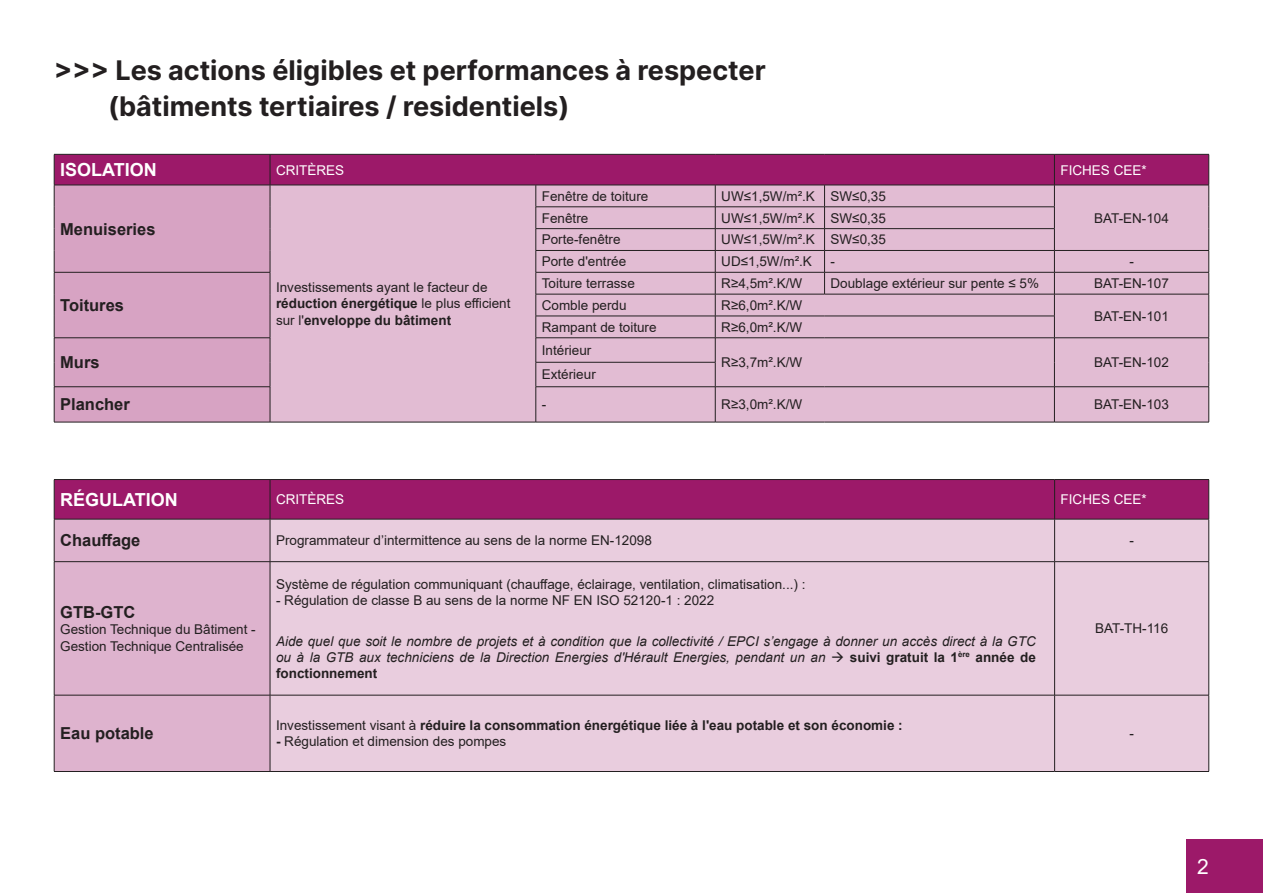
<style>
.page{position:relative;width:1263px;height:893px;background:#fff}
.page>*{position:absolute;margin:0;border:0;box-sizing:border-box;transform-origin:0 0}
.t1{font:700 27px "Inter";color:#231f20}
.t2{font:21px "Arial";color:#fff}
.t3{font:700 18px "Arial";color:#fff}
.t4{font:700 16.5px "Arial";color:#231f20}
.t5{font:13.5px/16.2px "Arial";color:#231f20}
.t6{font:italic 13.5px/16.2px "Arial";color:#231f20;text-align:justify}
.t7{font:700 13.5px "Arial";color:#231f20}
.t8{font:13.5px "Arial";color:#fff}
.s1{font-weight:700}
.s2{font-weight:700;font-style:normal}
.s3{font-weight:400}
</style>
<div class="page">
<div style="left:55px;top:387px;width:215px;height:35px;background:#d7a3c3"></div>
<div style="left:271px;top:387px;width:937px;height:35px;background:#e2bcd3"></div>
<hr style="left:54px;top:387px;width:1px;height:35px;background:#231f20">
<hr style="left:270px;top:387px;width:1px;height:35px;background:#231f20">
<hr style="left:535px;top:387px;width:1px;height:35px;background:#231f20">
<hr style="left:715px;top:387px;width:1px;height:35px;background:#231f20">
<hr style="left:1054px;top:387px;width:1px;height:35px;background:#231f20">
<hr style="left:1208px;top:387px;width:1px;height:35px;background:#231f20">
<hr style="left:54px;top:422px;width:216px;height:1px;background:#231f20">
<hr style="left:270px;top:422px;width:266px;height:1px;background:#231f20">
<hr style="left:536px;top:422px;width:179px;height:1px;background:#231f20">
<hr style="left:715px;top:422px;width:109px;height:1px;background:#231f20">
<hr style="left:824px;top:422px;width:230px;height:1px;background:#231f20">
<hr style="left:1054px;top:422px;width:155px;height:1px;background:#231f20">
<svg style="left:54px;top:154px;width:1155px;height:233px;background:#d19ebd"></svg>
<hr style="left:824px;top:272px;width:230px;height:1px;background:#231f20">
<hr style="left:1054px;top:272px;width:155px;height:1px;background:#231f20">
<div style="left:1186px;top:840px;width:77px;height:53px;background:#9c1969"></div>
<div style="left:55px;top:480px;width:1153px;height:39px;background:#9c1969"></div>
<div style="left:55px;top:520px;width:215px;height:251px;background:#deb3ce"></div>
<div style="left:271px;top:520px;width:937px;height:251px;background:#e9cdde"></div>
<hr style="left:54px;top:480px;width:1px;height:39px;background:#231f20">
<hr style="left:54px;top:479px;width:216px;height:1px;background:#231f20">
<hr style="left:270px;top:479px;width:784px;height:1px;background:#231f20">
<hr style="left:1054px;top:479px;width:155px;height:1px;background:#231f20">
<hr style="left:270px;top:480px;width:1px;height:39px;background:#231f20">
<hr style="left:1054px;top:480px;width:1px;height:39px;background:#231f20">
<hr style="left:1208px;top:480px;width:1px;height:39px;background:#231f20">
<hr style="left:54px;top:519px;width:216px;height:1px;background:#231f20">
<hr style="left:270px;top:519px;width:784px;height:1px;background:#231f20">
<hr style="left:1054px;top:519px;width:155px;height:1px;background:#231f20">
<hr style="left:54px;top:519px;width:1px;height:42px;background:#231f20">
<hr style="left:270px;top:519px;width:1px;height:42px;background:#231f20">
<hr style="left:1054px;top:519px;width:1px;height:42px;background:#231f20">
<hr style="left:1208px;top:519px;width:1px;height:42px;background:#231f20">
<hr style="left:54px;top:561px;width:216px;height:1px;background:#231f20">
<hr style="left:54px;top:562px;width:1px;height:133px;background:#231f20">
<hr style="left:270px;top:561px;width:784px;height:1px;background:#231f20">
<hr style="left:270px;top:562px;width:1px;height:133px;background:#231f20">
<hr style="left:1054px;top:561px;width:155px;height:1px;background:#231f20">
<hr style="left:1054px;top:562px;width:1px;height:133px;background:#231f20">
<hr style="left:1208px;top:562px;width:1px;height:133px;background:#231f20">
<hr style="left:54px;top:695px;width:216px;height:1px;background:#231f20">
<hr style="left:54px;top:695px;width:1px;height:76px;background:#231f20">
<hr style="left:270px;top:695px;width:784px;height:1px;background:#231f20">
<hr style="left:270px;top:695px;width:1px;height:76px;background:#231f20">
<hr style="left:1054px;top:695px;width:155px;height:1px;background:#231f20">
<hr style="left:1054px;top:695px;width:1px;height:76px;background:#231f20">
<hr style="left:1208px;top:695px;width:1px;height:76px;background:#231f20">
<hr style="left:54px;top:771px;width:216px;height:1px;background:#231f20">
<hr style="left:270px;top:771px;width:784px;height:1px;background:#231f20">
<hr style="left:1054px;top:771px;width:155px;height:1px;background:#231f20">
<p class="t1" style="left:54px;top:51px;width:713px">&gt;&gt;&gt; Les actions éligibles et performances à respecter</p>
<p class="t1" style="left:108px;top:87px;width:463px">(bâtiments tertiaires / residentiels)</p>
<p class="t3" style="left:60px;top:157px;width:98px">ISOLATION</p>
<p class="t8" style="left:276px;top:161px;width:70px">CRITÈRES</p>
<p class="t8" style="left:1060px;top:161px;width:88px">FICHES CEE*</p>
<p class="t4" style="left:60px;top:217px;width:97px">Menuiseries</p>
<p class="t4" style="left:60px;top:294px;width:65px">Toitures</p>
<p class="t4" style="left:60px;top:351px;width:41px">Murs</p>
<p class="t5" style="left:276px;top:279px;width:236px">Investissements ayant le facteur de <span class="s1">réduction énergétique</span> le plus efficient sur l'<span class="s1">enveloppe du bâtiment</span></p>
<p class="t5" style="left:542px;top:188px;width:108px">Fenêtre de toiture</p>
<p class="t5" style="left:721px;top:188px;width:95px">UW≤1,5W/m².K</p>
<p class="t5" style="left:830px;top:188px;width:57px">SW≤0,35</p>
<p class="t5" style="left:542px;top:210px;width:48px">Fenêtre</p>
<p class="t5" style="left:721px;top:210px;width:95px">UW≤1,5W/m².K</p>
<p class="t5" style="left:830px;top:210px;width:57px">SW≤0,35</p>
<p class="t5" style="left:1094px;top:210px;width:76px">BAT-EN-104</p>
<p class="t5" style="left:542px;top:232px;width:80px">Porte-fenêtre</p>
<p class="t5" style="left:721px;top:232px;width:95px">UW≤1,5W/m².K</p>
<p class="t5" style="left:830px;top:232px;width:57px">SW≤0,35</p>
<p class="t5" style="left:542px;top:253px;width:86px">Porte d'entrée</p>
<p class="t5" style="left:721px;top:253px;width:92px">UD≤1,5W/m².K</p>
<p class="t5" style="left:830px;top:253px;width:6px">-</p>
<p class="t5" style="left:1129px;top:253px;width:6px">-</p>
<p class="t5" style="left:542px;top:275px;width:95px">Toiture terrasse</p>
<p class="t5" style="left:721px;top:275px;width:82px">R≥4,5m².K/W</p>
<p class="t5" style="left:830px;top:275px;width:210px">Doublage extérieur sur pente ≤ 5%</p>
<p class="t5" style="left:1094px;top:275px;width:76px">BAT-EN-107</p>
<p class="t5" style="left:542px;top:297px;width:86px">Comble perdu</p>
<p class="t5" style="left:721px;top:297px;width:82px">R≥6,0m².K/W</p>
<p class="t5" style="left:1094px;top:308px;width:76px">BAT-EN-101</p>
<p class="t5" style="left:542px;top:319px;width:116px">Rampant de toiture</p>
<p class="t5" style="left:721px;top:319px;width:82px">R≥6,0m².K/W</p>
<p class="t5" style="left:542px;top:342px;width:51px">Intérieur</p>
<p class="t5" style="left:542px;top:366px;width:56px">Extérieur</p>
<p class="t5" style="left:721px;top:354px;width:82px">R≥3,7m².K/W</p>
<p class="t5" style="left:1094px;top:354px;width:76px">BAT-EN-102</p>
<p class="t4" style="left:60px;top:393px;width:71px">Plancher</p>
<p class="t5" style="left:542px;top:396px;width:6px">-</p>
<p class="t5" style="left:721px;top:396px;width:82px">R≥3,0m².K/W</p>
<p class="t5" style="left:1094px;top:396px;width:76px">BAT-EN-103</p>
<p class="t3" style="left:60px;top:487px;width:119px">RÉGULATION</p>
<p class="t8" style="left:276px;top:490px;width:70px">CRITÈRES</p>
<p class="t8" style="left:1060px;top:490px;width:88px">FICHES CEE*</p>
<p class="t4" style="left:60px;top:529px;width:82px">Chauffage</p>
<p class="t5" style="left:276px;top:532px;width:377px">Programmateur d’intermittence au sens de la norme EN-12098</p>
<p class="t5" style="left:1129px;top:532px;width:6px">-</p>
<p class="t4" style="left:60px;top:601px;width:77px">GTB-GTC</p>
<p class="t5" style="left:60px;top:621px;width:197px">Gestion Technique du Bâtiment -<br>Gestion Technique Centralisée</p>
<p class="t4" style="left:60px;top:722px;width:95px">Eau potable</p>
<p class="t5" style="left:276px;top:576px;width:531px">Système de régulation communiquant (chauffage, éclairage, ventilation, climatisation...) :</p>
<p class="t5" style="left:276px;top:592px;width:440px">- Régulation de classe B au sens de la norme NF EN ISO 52120-1 : 2022</p>
<p class="t6" style="left:276px;top:633px;width:761px">Aide quel que soit le nombre de projets et à condition que la collectivité / EPCI s’engage à donner un accès direct à la GTC ou à la GTB aux techniciens de la Direction Energies d'Hérault Energies, pendant un an → <span class="s2">suivi gratuit la 1</span><sup>ère</sup> <span class="s2">année de fonctionnement</span></p>
<p class="t7" style="left:276px;top:716px;width:628px"><span class="s3">Investissement visant à</span> réduire la consommation énergétique liée à l'eau potable et son économie :</p>
<p class="t5" style="left:276px;top:733px;width:232px"><span class="s1">-</span> Régulation et dimension des pompes</p>
<p class="t5" style="left:1095px;top:620px;width:75px">BAT-TH-116</p>
<p class="t5" style="left:1129px;top:725px;width:6px">-</p>
<p class="t2" style="left:1197px;top:852px;width:13px">2</p>
</div>
